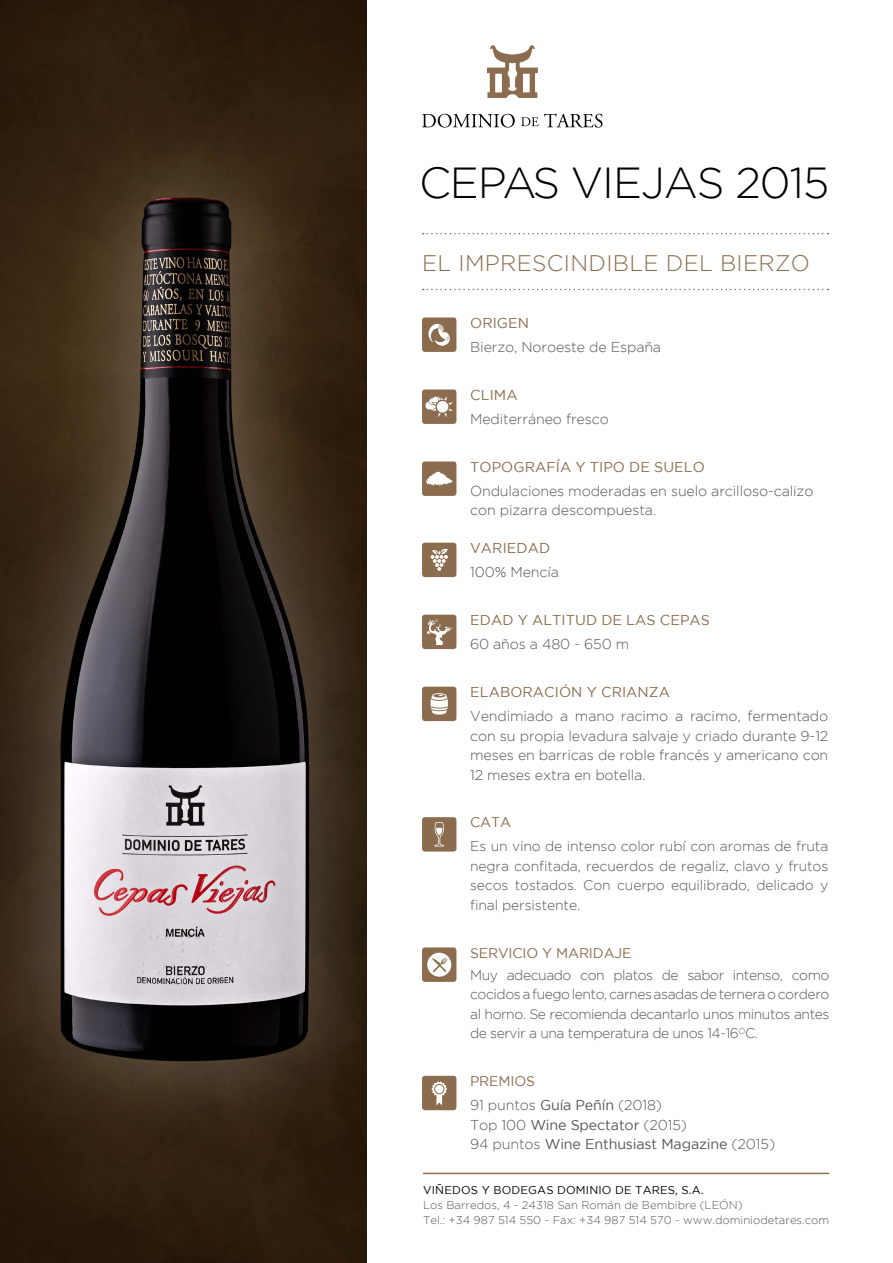
<style>
.page{position:relative;width:893px;height:1263px;background:#fff}
.page>*{position:absolute;margin:0;border:0;box-sizing:border-box;transform-origin:0 0}
.t1{font:300 43.35px "Gotham";letter-spacing:-.025em;color:#000}
.t2{font:300 22.5px "Gotham";letter-spacing:.015em;color:#8b6c4e}
.t3{font:300 14.25px/19.5px "Gotham";letter-spacing:-.01em;color:#56565a;text-align:justify}
.t4{font:14.25px/19.5px "Gotham";letter-spacing:-.01em;color:#56565a}
.t5{font:14.25px "Gotham";letter-spacing:.005em;color:#8b6c4e}
.t6{font:300 13.95px/19.5px "Gotham";letter-spacing:-.02em;color:#56565a;text-align:justify}
.t7{font:13.95px "Gotham";letter-spacing:-.01em;color:#8b6c4e}
.t8{font:300 11.25px/15.1px "Gotham";color:#56565a}
.t9{font:11.25px "Gotham";letter-spacing:.015em;color:#000}
.s1{font-weight:300}
</style>
<div class="page">
<svg style="left:422px;top:114px;width:93px;height:14px"></svg>
<svg style="left:521px;top:113px;width:82px;height:15px"></svg>
<svg style="left:487px;top:45px;width:51px;height:53px"></svg>
<svg style="left:423px;top:233px;width:406px;height:1px"></svg>
<svg style="left:423px;top:289px;width:406px;height:1px"></svg>
<hr style="left:423px;top:1173px;width:406px;height:1px;background:#8b6c4e">
<div style="left:422px;top:389px;width:34px;height:35px;background:#8b6c4e;border-radius:3px"></div>
<div style="left:422px;top:317px;width:34px;height:35px;background:#8b6c4e;border-radius:3px"></div>
<div style="left:422px;top:687px;width:34px;height:34px;background:#8b6c4e;border-radius:3px"></div>
<div style="left:422px;top:817px;width:34px;height:34px;background:#8b6c4e;border-radius:3px"></div>
<div style="left:422px;top:947px;width:34px;height:35px;background:#8b6c4e;border-radius:3px"></div>
<div style="left:422px;top:1076px;width:34px;height:34px;background:#8b6c4e;border-radius:3px"></div>
<svg style="left:431px;top:1081px;width:16px;height:24px"></svg>
<div style="left:434px;top:1084px;width:10px;height:10px;border:1px solid #8b6c4e;border-radius:50%"></div>
<svg style="left:431px;top:693px;width:17px;height:21px"></svg>
<div style="left:0;top:0;width:366px;height:1263px;background:#2d1c0c"></div>
<svg style="left:434px;top:822px;width:10px;height:24px"></svg>
<svg style="left:427px;top:953px;width:24px;height:24px"></svg>
<div style="left:422px;top:461px;width:34px;height:35px;background:#8b6c4e;border-radius:3px"></div>
<div style="left:422px;top:543px;width:34px;height:34px;background:#8b6c4e;border-radius:3px"></div>
<div style="left:422px;top:615px;width:34px;height:34px;background:#8b6c4e;border-radius:3px"></div>
<svg style="left:431px;top:549px;width:17px;height:22px"></svg>
<svg style="left:427px;top:619px;width:26px;height:26px"></svg>
<svg style="left:426px;top:472px;width:26px;height:14px"></svg>
<svg style="left:425px;top:396px;width:28px;height:21px"></svg>
<svg style="left:428px;top:324px;width:22px;height:21px"></svg>
<div style="left:0;top:101px;width:408px;height:1058px;background:#fff;opacity:.3"></div>
<img style="left:54px;top:189px;width:261px;height:879px">
<h1 class="t1" style="left:419px;top:159px;width:412px">CEPAS VIEJAS 2015</h1>
<h2 class="t2" style="left:422px;top:250px;width:389px">EL IMPRESCINDIBLE DEL BIERZO</h2>
<p class="t5" style="left:470px;top:315px;width:60px">ORIGEN</p>
<p class="t3" style="left:470px;top:337px;width:193px">Bierzo, Noroeste de España</p>
<p class="t5" style="left:470px;top:387px;width:49px">CLIMA</p>
<p class="t3" style="left:470px;top:409px;width:140px">Mediterráneo fresco</p>
<p class="t5" style="left:470px;top:459px;width:236px">TOPOGRAFÍA Y TIPO DE SUELO</p>
<p class="t3" style="left:470px;top:481px;width:345px">Ondulaciones moderadas en suelo arcilloso-calizo con pizarra descompuesta.</p>
<p class="t5" style="left:470px;top:540px;width:81px">VARIEDAD</p>
<p class="t3" style="left:470px;top:562px;width:90px">100% Mencía</p>
<p class="t5" style="left:470px;top:612px;width:241px">EDAD Y ALTITUD DE LAS CEPAS</p>
<p class="t3" style="left:470px;top:634px;width:161px">60 años a 480 - 650 m</p>
<p class="t5" style="left:470px;top:684px;width:201px">ELABORACIÓN Y CRIANZA</p>
<p class="t3" style="left:470px;top:706px;width:360px">Vendimiado a mano racimo a racimo, fermentado con su propia levadura salvaje y criado durante 9-12 meses en barricas de roble francés y americano con 12 meses extra en botella.</p>
<p class="t7" style="left:470px;top:815px;width:43px">CATA</p>
<p class="t6" style="left:470px;top:836px;width:360px">Es un vino de intenso color rubí con aromas de fruta negra confitada, recuerdos de regaliz, clavo y frutos secos tostados. Con cuerpo equilibrado, delicado y final persistente.</p>
<p class="t7" style="left:470px;top:945px;width:163px">SERVICIO Y MARIDAJE</p>
<p class="t6" style="left:470px;top:965px;width:361px">Muy adecuado con platos de sabor intenso, como cocidos a fuego lento, carnes asadas de ternera o cordero al horno. Se recomienda decantarlo unos minutos antes de servir a una temperatura de unos 14-16<sup>O</sup>C.</p>
<p class="t7" style="left:470px;top:1073px;width:66px">PREMIOS</p>
<p class="t4" style="left:470px;top:1095px;width:306px"><span class="s1">91 puntos</span> Guía Peñín <span class="s1">(2018)<br>Top 100</span> Wine Spectator <span class="s1">(2015)<br>94 puntos</span> Wine Enthusiast Magazine <span class="s1">(2015)</span></p>
<p class="t9" style="left:423px;top:1183px;width:282px">VIÑEDOS Y BODEGAS DOMINIO DE TARES, S.A.</p>
<p class="t8" style="left:423px;top:1197px;width:408px">Los Barredos, 4 - 24318 San Román de Bembibre (LEÓN)<br>Tel.: +34 987 514 550 - Fax: +34 987 514 570 - www.dominiodetares.com</p>
</div>
